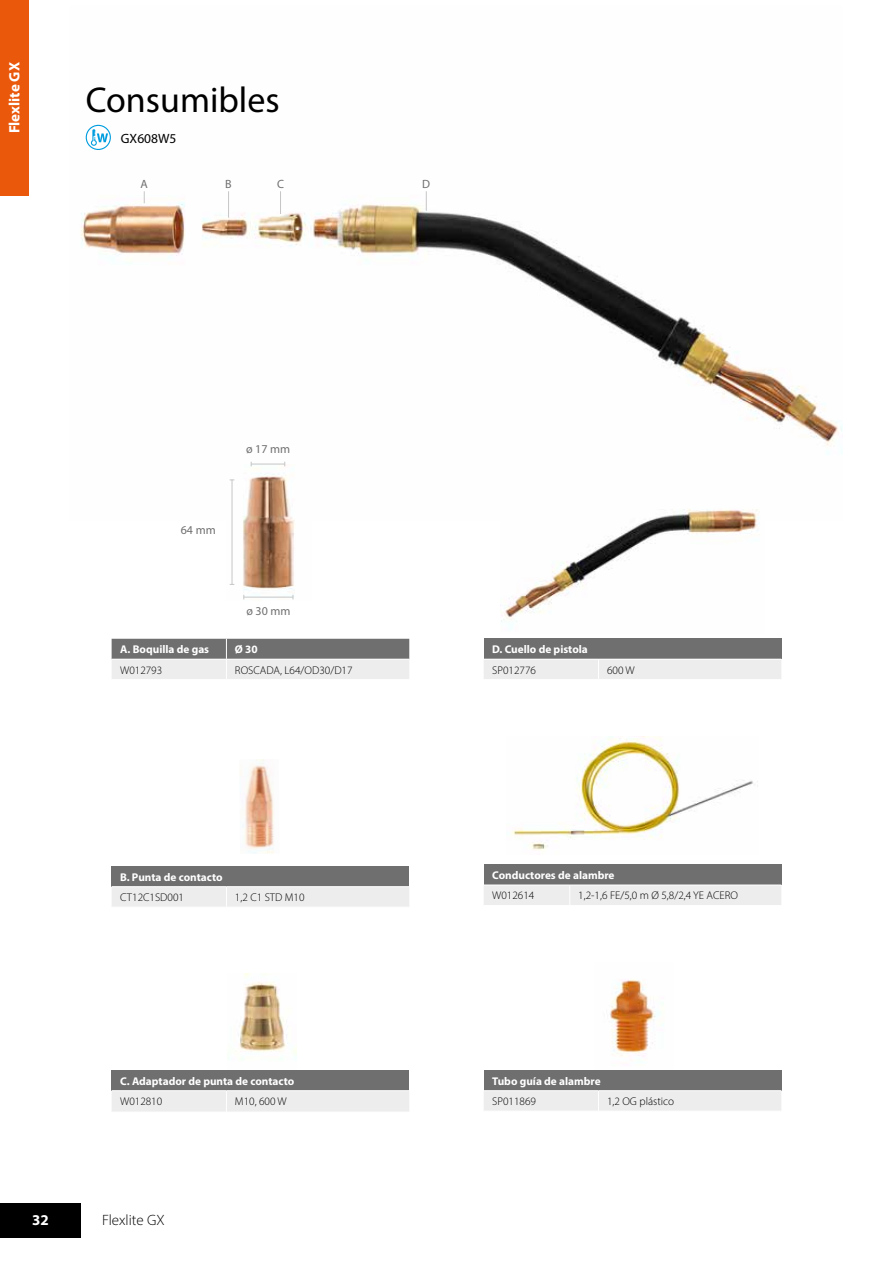
<style>
.page{position:relative;width:893px;height:1263px;background:#fff}
.page>*{position:absolute;margin:0;border:0;box-sizing:border-box;transform-origin:0 0}
.t1{font:36px "Myriad Pro";color:#000}
.t2{font:700 15px "Myriad Pro";color:#fff}
.t3{font:300 15px "Myriad Pro";color:#000}
.t4{font:13.5px "Myriad Pro";color:#000}
.t5{font:12px "Myriad Pro";color:#706f6f}
.t6{font:300 11.25px "Myriad Pro";color:#000}
.t7{font:700 11.25px "Myriad Pro";color:#fff}
</style>
<div class="page">
<img style="left:81px;top:124px;width:761px;height:340px">
<svg style="left:144px;top:191px;width:1px;height:12px"></svg>
<svg style="left:228px;top:191px;width:1px;height:27px"></svg>
<svg style="left:280px;top:191px;width:1px;height:23px"></svg>
<svg style="left:426px;top:191px;width:1px;height:20px"></svg>
<img style="left:500px;top:457px;width:264px;height:172px">
<img style="left:236px;top:974px;width:60px;height:85px">
<img style="left:610px;top:979px;width:50px;height:78px">
<img style="left:240px;top:759px;width:34px;height:95px">
<svg style="left:86px;top:125px;width:25px;height:25px"></svg>
<img style="left:229px;top:464px;width:66px;height:136px">
<hr style="left:232px;top:480px;width:1px;height:105px;background:#c6c6c6">
<hr style="left:251px;top:464px;width:34px;height:1px;background:#c6c6c6">
<hr style="left:244px;top:597px;width:49px;height:1px;background:#c6c6c6">
<img style="left:511px;top:736px;width:247px;height:115px">
<svg style="left:112px;top:639px;width:297px;height:40px;background:#b0afaf"></svg>
<div style="left:112px;top:866px;width:297px;height:21px;background:#706f6f"></div>
<hr style="left:112px;top:886px;width:114px;height:1px;background:#fff">
<hr style="left:226px;top:886px;width:183px;height:1px;background:#fff">
<div style="left:112px;top:887px;width:297px;height:20px;background:#ededed"></div>
<div style="left:484px;top:639px;width:297px;height:20px;background:#706f6f"></div>
<div style="left:484px;top:660px;width:297px;height:19px;background:#ededed"></div>
<div style="left:484px;top:864px;width:297px;height:21px;background:#706f6f"></div>
<div style="left:484px;top:886px;width:297px;height:19px;background:#ededed"></div>
<div style="left:484px;top:1070px;width:297px;height:21px;background:#706f6f"></div>
<hr style="left:484px;top:1090px;width:114px;height:1px;background:#fff">
<hr style="left:598px;top:1090px;width:183px;height:1px;background:#fff">
<div style="left:484px;top:1091px;width:297px;height:20px;background:#ededed"></div>
<div style="left:112px;top:1070px;width:297px;height:21px;background:#706f6f"></div>
<hr style="left:112px;top:1090px;width:114px;height:1px;background:#fff">
<hr style="left:226px;top:1090px;width:183px;height:1px;background:#fff">
<div style="left:112px;top:1091px;width:297px;height:21px;background:#ededed"></div>
<div style="left:0;top:0;width:29px;height:196px;background:#ea580c"></div>
<div style="left:0;top:1203px;width:81px;height:34px;background:#000"></div>
<h2 class="t2" style="left:5px;top:133px;width:73px;rotate:-90deg">Flexlite GX</h2>
<h1 class="t1" style="left:86px;top:78px;width:196px">Consumibles</h1>
<p class="t4" style="left:121px;top:131px;width:57px">GX608W5</p>
<p class="t5" style="left:140px;top:177px;width:9px">A</p>
<p class="t5" style="left:225px;top:177px;width:8px">B</p>
<p class="t5" style="left:277px;top:177px;width:8px">C</p>
<p class="t5" style="left:422px;top:177px;width:9px">D</p>
<p class="t5" style="left:181px;top:523px;width:36px">64 mm</p>
<p class="t5" style="left:246px;top:442px;width:46px">ø 17 mm</p>
<p class="t5" style="left:246px;top:603px;width:46px">ø 30 mm</p>
<p class="t7" style="left:120px;top:642px;width:91px">A. Boquilla de gas</p>
<p class="t7" style="left:235px;top:642px;width:24px">Ø 30</p>
<p class="t6" style="left:120px;top:663px;width:44px">W012793</p>
<p class="t6" style="left:235px;top:663px;width:119px">ROSCADA, L64/OD30/D17</p>
<p class="t7" style="left:120px;top:869px;width:104px">B. Punta de contacto</p>
<p class="t6" style="left:120px;top:890px;width:65px">CT12C1SD001</p>
<p class="t6" style="left:235px;top:890px;width:71px">1,2 C1 STD M10</p>
<p class="t7" style="left:120px;top:1073px;width:176px">C. Adaptador de punta de contacto</p>
<p class="t6" style="left:120px;top:1094px;width:44px">W012810</p>
<p class="t6" style="left:235px;top:1094px;width:53px">M10, 600 W</p>
<h2 class="t2" style="left:32px;top:1210px;width:18px">32</h2>
<h2 class="t3" style="left:102px;top:1211px;width:64px">Flexlite GX</h2>
<p class="t7" style="left:492px;top:642px;width:97px">D. Cuello de pistola</p>
<p class="t6" style="left:492px;top:663px;width:45px">SP012776</p>
<p class="t6" style="left:607px;top:663px;width:29px">600 W</p>
<p class="t7" style="left:492px;top:868px;width:124px">Conductores de alambre</p>
<p class="t6" style="left:492px;top:889px;width:44px">W012614</p>
<p class="t6" style="left:578px;top:889px;width:161px">1,2-1,6 FE/5,0 m Ø 5,8/2,4 YE ACERO</p>
<p class="t7" style="left:492px;top:1073px;width:110px">Tubo guía de alambre</p>
<p class="t6" style="left:492px;top:1094px;width:45px">SP011869</p>
<p class="t6" style="left:607px;top:1094px;width:69px">1,2 OG plástico</p>
</div>
